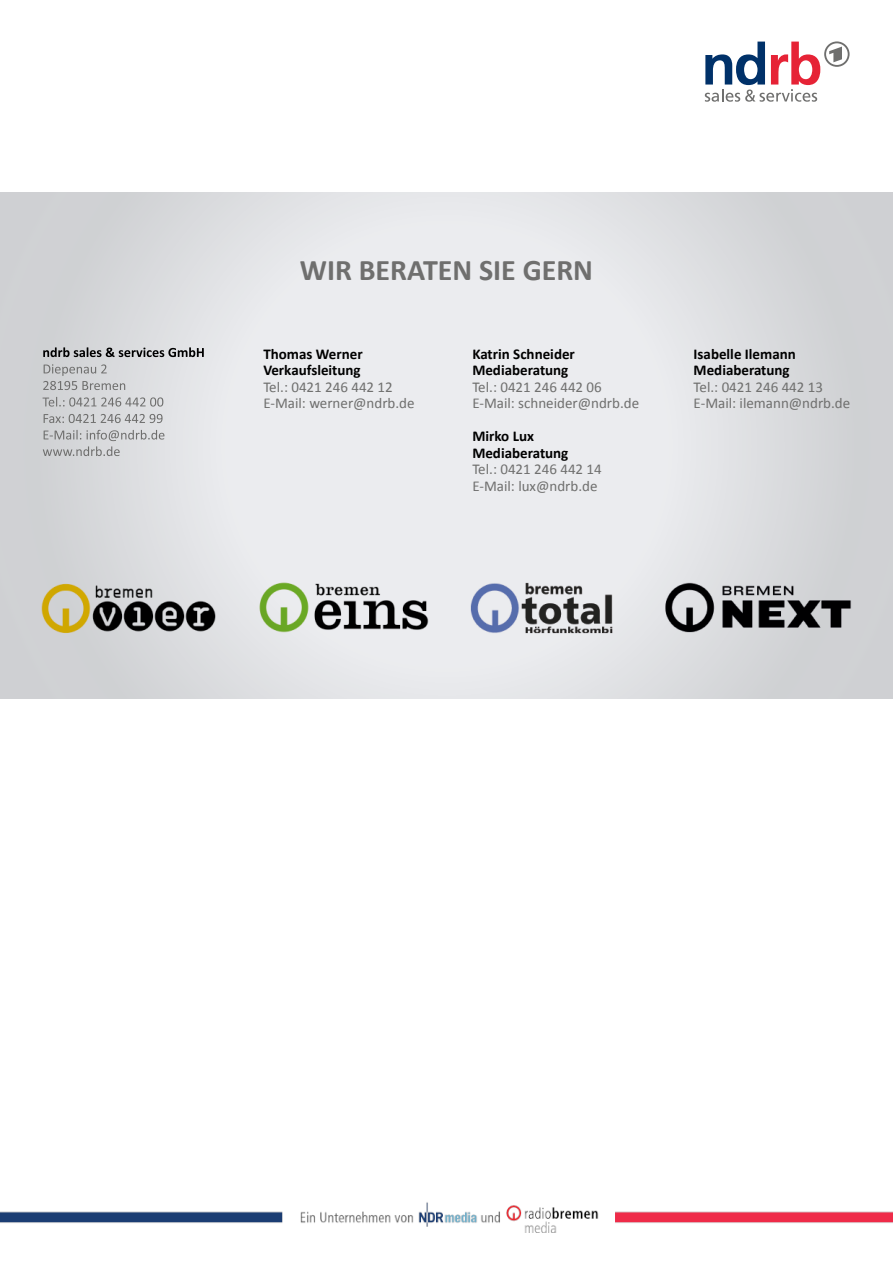
<style>
.page{position:relative;width:893px;height:1263px;background:#fff}
.page>*{position:absolute;margin:0;border:0;box-sizing:border-box;transform-origin:0 0}
.t1{font:700 30px "Calibri";color:#6f6f6e}
.t2{font:15px/16.5px "Calibri";color:#6f6f6e}
.t3{font:700 15px/16.5px "Calibri";color:#000}
</style>
<div class="page">
<svg style="left:0;top:193px;width:893px;height:505px;background:#e0e1e4"></svg>
<svg style="left:705px;top:41px;width:145px;height:61px"></svg>
<img style="left:0;top:1202px;width:893px;height:31px">
<img style="left:36px;top:580px;width:185px;height:57px">
<img style="left:258px;top:574px;width:175px;height:67px">
<img style="left:468px;top:581px;width:146px;height:54px">
<img style="left:662px;top:580px;width:192px;height:55px">
<svg style="left:43px;top:430px;width:121px;height:26px;background:#c6c8ca"></svg>
<svg style="left:44px;top:414px;width:119px;height:9px"></svg>
<svg style="left:43px;top:397px;width:120px;height:10px"></svg>
<svg style="left:43px;top:364px;width:82px;height:26px;background:#c1c3c5"></svg>
<svg style="left:43px;top:347px;width:161px;height:10px;background:#8c8d8e"></svg>
<h1 class="t1" style="left:300px;top:251px;width:295px">WIR BERATEN SIE GERN</h1>
<p class="t3" style="left:263px;top:345px;width:101px">Thomas Werner<br>Verkaufsleitung</p>
<p class="t2" style="left:263px;top:378px;width:153px">Tel.: 0421 246 442 12<br>E-Mail: werner@ndrb.de</p>
<p class="t3" style="left:472px;top:345px;width:104px">Katrin Schneider<br>Mediaberatung</p>
<p class="t2" style="left:472px;top:378px;width:168px">Tel.: 0421 246 442 06<br>E-Mail: schneider@ndrb.de</p>
<p class="t3" style="left:472px;top:428px;width:98px">Mirko Lux<br>Mediaberatung</p>
<p class="t2" style="left:472px;top:461px;width:131px">Tel.: 0421 246 442 14<br>E-Mail: lux@ndrb.de</p>
<p class="t3" style="left:694px;top:345px;width:104px">Isabelle Ilemann<br>Mediaberatung</p>
<p class="t2" style="left:694px;top:378px;width:158px">Tel.: 0421 246 442 13<br>E-Mail: ilemann@ndrb.de</p>
</div>
